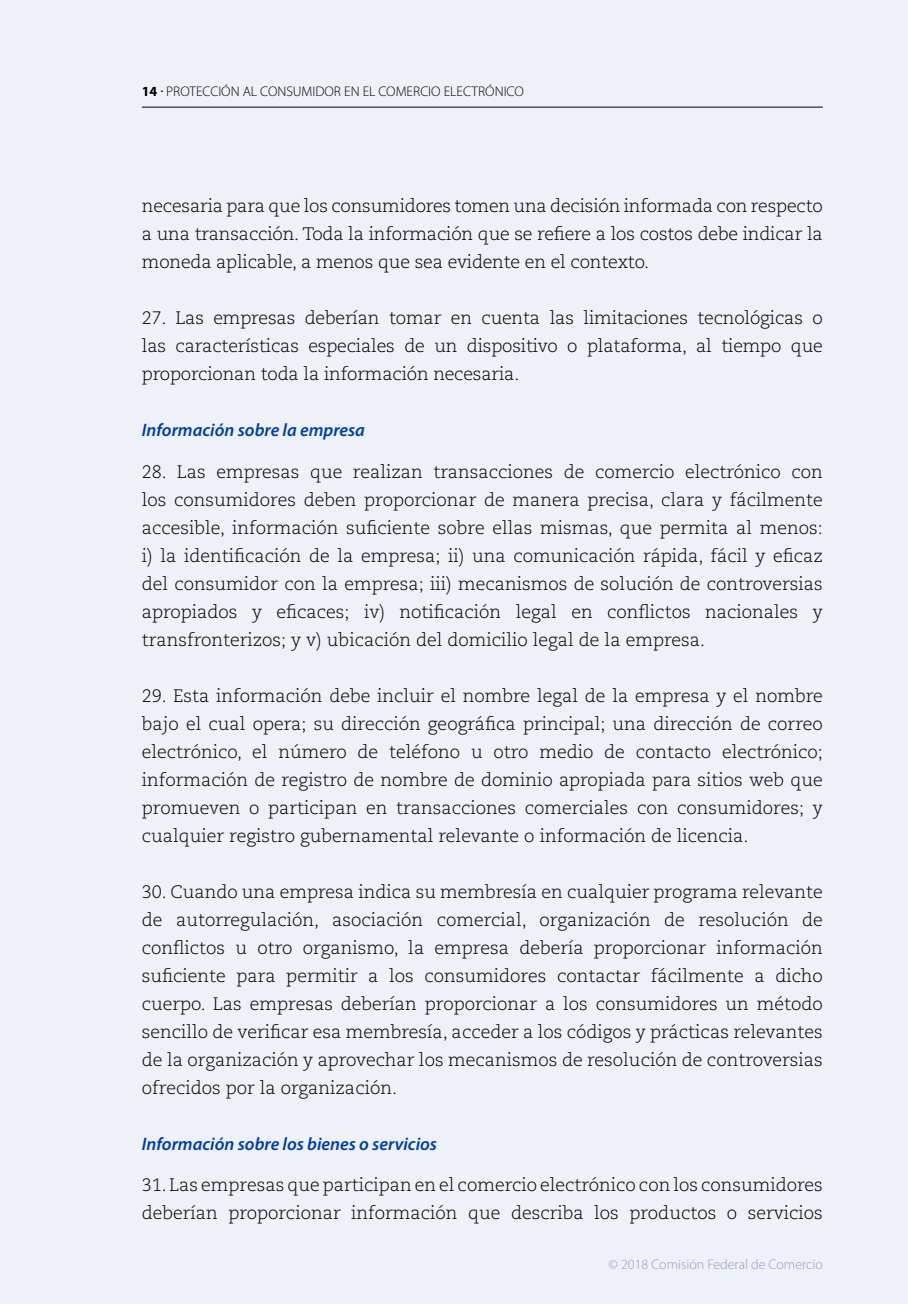
<style>
.page{position:relative;width:908px;height:1304px;background:#fff}
.page>*{position:absolute;margin:0;border:0;box-sizing:border-box;transform-origin:0 0}
.t1{font:300 18px/28px "Caecilia LT Std";color:#000;text-align:justify}
.t2{font:italic 600 18px "Myriad Pro";color:#003da6}
.t3{font:300 14px "Myriad Pro";color:#000}
.t4{font:300 14px "Myriad Pro";color:#8c9cc6}
.s1{font-weight:700}
</style>
<div class="page">
<div style="left:0;top:0;width:907px;height:1304px;background:#eef1f7"></div>
<hr style="left:142px;top:107px;width:680px;height:1px;background:#000">
<hr style="left:907px;top:0;width:1px;height:1304px;background:#eef1f7">
<p class="t3" style="left:142px;top:82px;width:383px"><span class="s1">14</span> <sup>.</sup> PROTECCIÓN AL CONSUMIDOR EN EL COMERCIO ELECTRÓNICO</p>
<p class="t1" style="left:142px;top:192px;width:682px">necesaria para que los consumidores tomen una decisión informada con respecto a una transacción. Toda la información que se refiere a los costos debe indicar la moneda aplicable, a menos que sea evidente en el contexto.</p>
<p class="t1" style="left:142px;top:305px;width:682px">27. Las empresas deberían tomar en cuenta las limitaciones tecnológicas o las características especiales de un dispositivo o plataforma, al tiempo que proporcionan toda la información necesaria.</p>
<p class="t2" style="left:142px;top:419px;width:224px">Información sobre la empresa</p>
<p class="t1" style="left:142px;top:459px;width:682px">28. Las empresas que realizan transacciones de comercio electrónico con los consumidores deben proporcionar de manera precisa, clara y fácilmente accesible, información suficiente sobre ellas mismas, que permita al menos: i) la identificación de la empresa; ii) una comunicación rápida, fácil y eficaz del consumidor con la empresa; iii) mecanismos de solución de controversias apropiados y eficaces; iv) notificación legal en conflictos nacionales y transfronterizos; y v) ubicación del domicilio legal de la empresa.</p>
<p class="t1" style="left:142px;top:683px;width:682px">29. Esta información debe incluir el nombre legal de la empresa y el nombre bajo el cual opera; su dirección geográfica principal; una dirección de correo electrónico, el número de teléfono u otro medio de contacto electrónico; información de registro de nombre de dominio apropiada para sitios web que promueven o participan en transacciones comerciales con consumidores; y cualquier registro gubernamental relevante o información de licencia.</p>
<p class="t1" style="left:142px;top:879px;width:682px">30. Cuando una empresa indica su membresía en cualquier programa relevante de autorregulación, asociación comercial, organización de resolución de conflictos u otro organismo, la empresa debería proporcionar información suficiente para permitir a los consumidores contactar fácilmente a dicho cuerpo. Las empresas deberían proporcionar a los consumidores un método sencillo de verificar esa membresía, acceder a los códigos y prácticas relevantes de la organización y aprovechar los mecanismos de resolución de controversias ofrecidos por la organización.</p>
<p class="t2" style="left:142px;top:1133px;width:296px">Información sobre los bienes o servicios</p>
<p class="t1" style="left:142px;top:1171px;width:682px">31. Las empresas que participan en el comercio electrónico con los consumidores deberían proporcionar información que describa los productos o servicios</p>
<p class="t4" style="left:608px;top:1256px;width:216px">© 2018 Comisión Federal de Comercio</p>
</div>
